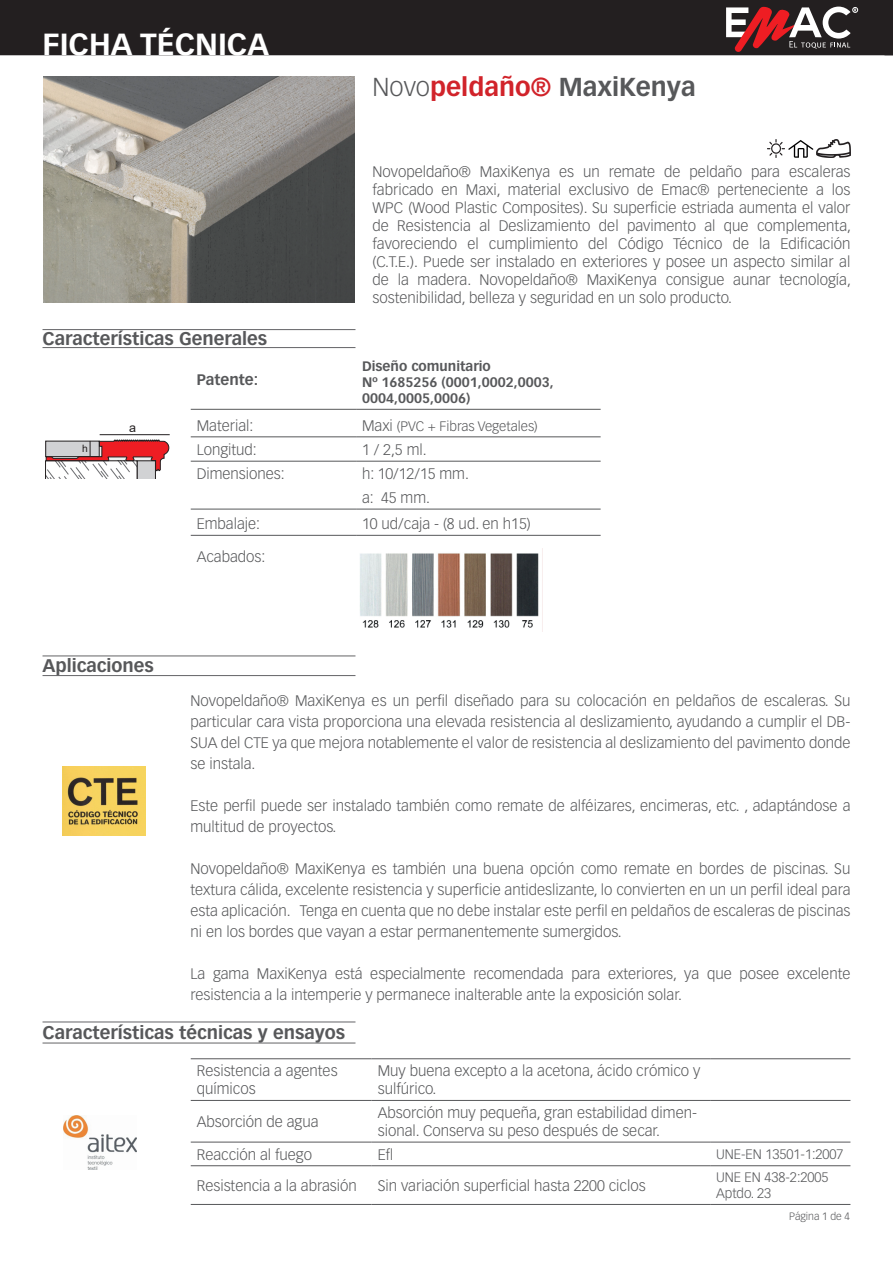
<style>
.page{position:relative;width:893px;height:1263px;background:#fff}
.page>*{position:absolute;margin:0;border:0;box-sizing:border-box;transform-origin:0 0}
.t1{font:700 30px "Vectora LT Std";color:#fff}
.t2{font:700 25.5px "Vectora LT Std";color:#57585a}
.t3{font:700 18px "Vectora LT Std";color:#57585a}
.t4{font:300 15px/18px "Vectora LT Std";color:#57585a}
.t5{font:700 15px "Vectora LT Std";color:#57585a}
.t6{font:300 13.5px/16.2px "Vectora LT Std";color:#57585a}
.t7{font:700 13.5px/16.2px "Vectora LT Std";color:#57585a}
.t8{font:12.45px "Arial";color:#231f20}
.t9{font:300 10.5px "Vectora LT Std";color:#57585a}
.t10{font:10.2px "Arial";color:#231f20}
.s1{font-weight:300}
.s2{color:#d1232a}
.s3{font-size:15px}
</style>
<div class="page">
<div style="left:0;top:0;width:884px;height:55px;background:#231f20"></div>
<svg style="left:884px;top:0;width:9px;height:55px"></svg>
<svg style="left:726px;top:6px;width:132px;height:46px"></svg>
<hr style="left:43px;top:655px;width:312px;height:1px;background:#636366">
<hr style="left:43px;top:675px;width:312px;height:1px;background:#636366">
<hr style="left:43px;top:1021px;width:312px;height:1px;background:#636366">
<hr style="left:43px;top:1043px;width:312px;height:1px;background:#636366">
<hr style="left:43px;top:329px;width:312px;height:1px;background:#636366">
<hr style="left:43px;top:347px;width:312px;height:1px;background:#636366">
<img style="left:63px;top:766px;width:83px;height:70px">
<svg style="left:788px;top:140px;width:26px;height:18px"></svg>
<img style="left:817px;top:140px;width:33px;height:18px">
<img style="left:767px;top:140px;width:18px;height:18px">
<hr style="left:191px;top:535px;width:165px;height:1px;background:#57585a">
<hr style="left:356px;top:437px;width:245px;height:1px;background:#57585a">
<hr style="left:356px;top:461px;width:245px;height:1px;background:#57585a">
<hr style="left:356px;top:509px;width:245px;height:1px;background:#57585a">
<hr style="left:191px;top:461px;width:165px;height:1px;background:#57585a">
<hr style="left:191px;top:509px;width:165px;height:1px;background:#57585a">
<hr style="left:356px;top:535px;width:245px;height:1px;background:#57585a">
<hr style="left:356px;top:409px;width:245px;height:1px;background:#57585a">
<hr style="left:191px;top:437px;width:165px;height:1px;background:#57585a">
<hr style="left:191px;top:409px;width:165px;height:1px;background:#57585a">
<hr style="left:191px;top:1058px;width:181px;height:1px;background:#57585a">
<hr style="left:372px;top:1058px;width:338px;height:1px;background:#57585a">
<hr style="left:710px;top:1058px;width:140px;height:1px;background:#57585a">
<hr style="left:191px;top:1100px;width:181px;height:1px;background:#57585a">
<hr style="left:372px;top:1100px;width:338px;height:1px;background:#57585a">
<hr style="left:710px;top:1100px;width:140px;height:1px;background:#57585a">
<hr style="left:191px;top:1142px;width:181px;height:1px;background:#57585a">
<hr style="left:372px;top:1142px;width:338px;height:1px;background:#57585a">
<hr style="left:710px;top:1142px;width:140px;height:1px;background:#57585a">
<hr style="left:191px;top:1165px;width:181px;height:1px;background:#57585a">
<hr style="left:372px;top:1165px;width:338px;height:1px;background:#57585a">
<hr style="left:710px;top:1165px;width:140px;height:1px;background:#57585a">
<hr style="left:191px;top:1204px;width:181px;height:1px;background:#57585a">
<hr style="left:372px;top:1204px;width:338px;height:1px;background:#57585a">
<hr style="left:710px;top:1204px;width:140px;height:1px;background:#57585a">
<img style="left:63px;top:1116px;width:74px;height:53px">
<img style="left:360px;top:553px;width:179px;height:75px">
<img style="left:44px;top:77px;width:310px;height:226px">
<hr style="left:100px;top:434px;width:70px;height:1px;background:#231f20">
<svg style="left:45px;top:440px;width:124px;height:38px"></svg>
<h1 class="t1" style="left:43px;top:26px;width:228px">FICHA TÉCNICA</h1>
<p class="t3" style="left:43px;top:327px;width:226px">Características Generales</p>
<p class="t5" style="left:197px;top:370px;width:63px">Patente:</p>
<h2 class="t2" style="left:372px;top:72px;width:325px"><span class="s1">Novo</span><span class="s2">peldaño®</span> MaxiKenya</h2>
<p class="t4" style="left:372px;top:163px;width:480px;text-align:justify">Novopeldaño® MaxiKenya es un remate de peldaño para escaleras fabricado en Maxi, material exclusivo de Emac® perteneciente a los WPC (Wood Plastic Composites). Su superficie estriada aumenta el valor de Resistencia al Deslizamiento del pavimento al que complementa, favoreciendo el cumplimiento del Código Técnico de la Edificación (C.T.E.). Puede ser instalado en exteriores y posee un aspecto similar al de la madera. Novopeldaño® MaxiKenya consigue aunar tecnología, sostenibilidad, belleza y seguridad en un solo producto.</p>
<p class="t7" style="left:362px;top:358px;width:193px">Diseño comunitario<br>Nº 1685256 (0001,0002,0003,<br>0004,0005,0006)</p>
<p class="t10" style="left:82px;top:442px;width:7px">h</p>
<p class="t8" style="left:129px;top:419px;width:8px">a</p>
<p class="t3" style="left:43px;top:655px;width:113px">Aplicaciones</p>
<p class="t4" style="left:197px;top:417px;width:58px">Material:</p>
<p class="t6" style="left:362px;top:418px;width:177px"><span class="s3">Maxi</span> (PVC + Fibras Vegetales)</p>
<p class="t4" style="left:197px;top:441px;width:62px">Longitud:</p>
<p class="t4" style="left:362px;top:441px;width:66px">1 / 2,5 ml.</p>
<p class="t4" style="left:197px;top:465px;width:90px">Dimensiones:</p>
<p class="t4" style="left:362px;top:462px;width:108px;line-height:24px">h: 10/12/15 mm. a: 45 mm.</p>
<p class="t4" style="left:197px;top:515px;width:65px">Embalaje:</p>
<p class="t4" style="left:362px;top:515px;width:170px">10 ud/caja - (8 ud. en h15)</p>
<p class="t4" style="left:197px;top:548px;width:70px">Acabados:</p>
<p class="t4" style="left:190px;top:690px;width:661px;line-height:21px;text-align:justify">Novopeldaño® MaxiKenya es un perfil diseñado para su colocación en peldaños de escaleras. Su particular cara vista proporciona una elevada resistencia al deslizamiento, ayudando a cumplir el DB-SUA del CTE ya que mejora notablemente el valor de resistencia al deslizamiento del pavimento donde se instala.</p>
<p class="t4" style="left:190px;top:795px;width:661px;line-height:21px">Este perfil puede ser instalado también como remate de alféizares, encimeras, etc. , adaptándose a multitud de proyectos.</p>
<p class="t4" style="left:190px;top:858px;width:661px;line-height:21px;text-align:justify">Novopeldaño® MaxiKenya es también una buena opción como remate en bordes de piscinas. Su textura cálida, excelente resistencia y superficie antideslizante, lo convierten en un un perfil ideal para esta aplicación. Tenga en cuenta que no debe instalar este perfil en peldaños de escaleras de piscinas ni en los bordes que vayan a estar permanentemente sumergidos.</p>
<p class="t4" style="left:190px;top:963px;width:661px;line-height:21px">La gama MaxiKenya está especialmente recomendada para exteriores, ya que posee excelente resistencia a la intemperie y permanece inalterable ante la exposición solar.</p>
<p class="t3" style="left:43px;top:1022px;width:304px">Características técnicas y ensayos</p>
<p class="t4" style="left:197px;top:1062px;width:142px">Resistencia a agentes químicos</p>
<p class="t4" style="left:378px;top:1062px;width:324px">Muy buena excepto a la acetona, ácido crómico y sulfúrico.</p>
<p class="t4" style="left:197px;top:1113px;width:123px">Absorción de agua</p>
<p class="t4" style="left:378px;top:1104px;width:321px">Absorción muy pequeña, gran estabilidad dimen&shy;sional. Conserva su peso después de secar.</p>
<p class="t4" style="left:197px;top:1145px;width:117px">Reacción al fuego</p>
<p class="t4" style="left:378px;top:1145px;width:17px">Efl</p>
<p class="t6" style="left:716px;top:1146px;width:129px">UNE-EN 13501-1:2007</p>
<p class="t4" style="left:197px;top:1177px;width:162px">Resistencia a la abrasión</p>
<p class="t4" style="left:378px;top:1177px;width:269px">Sin variación superficial hasta 2200 ciclos</p>
<p class="t6" style="left:716px;top:1169px;width:114px">UNE EN 438-2:2005<br>Aptdo. 23</p>
<p class="t9" style="left:789px;top:1211px;width:62px">Página 1 de 4</p>
</div>
